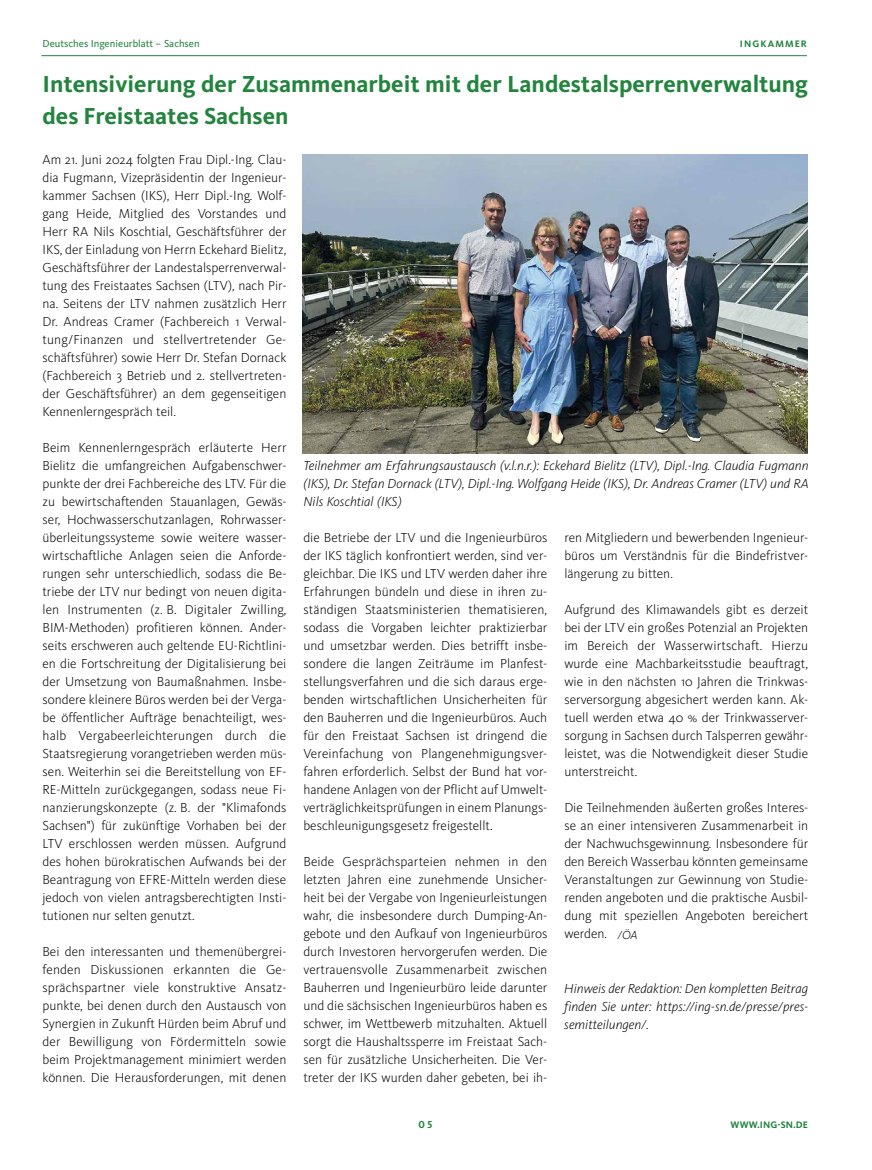
<style>
.page{position:relative;width:872px;height:1170px;background:#fff}
.page>*{position:absolute;margin:0;border:0;box-sizing:border-box;transform-origin:0 0}
.t1{font:700 24px/31.5px "Kievit OT";color:#23843e}
.t2{font:300 13.5px/18px "Kievit OT";color:#000;text-align:justify}
.t3{font:italic 300 13.5px/18px "Kievit OT";color:#000;text-align:justify}
.t4{font:10.5px "Kievit OT";color:#23843e}
.t5{font:700 10.5px "Kievit OT";color:#23843e}
.t6{font:700 9.75px "Kievit OT";letter-spacing:.01em;color:#23843e}
.t7{font:700 9.75px "Kievit OT";letter-spacing:.105em;color:#23843e}
.s1{font-style:italic;font-size:12px}
</style>
<div class="page">
<hr style="left:41px;top:55px;width:766px;height:1px;background:#23843e">
<img style="left:303px;top:154px;width:504px;height:299px">
<p class="t4" style="left:43px;top:39px;width:159px">Deutsches Ingenieurblatt – Sachsen</p>
<p class="t7" style="left:740px;top:39px;width:69px">INGKAMMER</p>
<h1 class="t1" style="left:43px;top:69px;width:767px">Intensivierung der Zusammenarbeit mit der Landestalsperrenverwaltung des Freistaates Sachsen</h1>
<p class="t2" style="left:43px;top:151px;width:245px">Am 21. Juni 2024 folgten Frau Dipl.-Ing. Clau&shy;dia Fugmann, Vizepräsidentin der Ingenieur&shy;kammer Sachsen (IKS), Herr Dipl.-Ing. Wolf&shy;gang Heide, Mitglied des Vorstandes und Herr RA Nils Koschtial, Geschäftsführer der IKS, der Einladung von Herrn Eckehard Bielitz, Geschäftsführer der Landestalsperrenverwal&shy;tung des Freistaates Sachsen (LTV), nach Pir&shy;na. Seitens der LTV nahmen zusätzlich Herr Dr. Andreas Cramer (Fachbereich 1 Verwal&shy;tung/Finanzen und stellvertretender Ge&shy;schäftsführer) sowie Herr Dr. Stefan Dornack (Fachbereich 3 Betrieb und 2. stellvertreten&shy;der Geschäftsführer) an dem gegenseitigen Kennenlerngespräch teil.</p>
<p class="t2" style="left:43px;top:439px;width:245px">Beim Kennenlerngespräch erläuterte Herr Bielitz die umfangreichen Aufgabenschwer&shy;punkte der drei Fachbereiche des LTV. Für die zu bewirtschaftenden Stauanlagen, Gewäs&shy;ser, Hochwasserschutzanlagen, Rohrwasser&shy;überleitungssysteme sowie weitere wasser&shy;wirtschaftliche Anlagen seien die Anforde&shy;rungen sehr unterschiedlich, sodass die Be&shy;triebe der LTV nur bedingt von neuen digita&shy;len Instrumenten (z. B. Digitaler Zwilling, BIM-Methoden) profitieren können. Ander&shy;seits erschweren auch geltende EU-Richtlini&shy;en die Fortschreitung der Digitalisierung bei der Umsetzung von Baumaßnahmen. Insbe&shy;sondere kleinere Büros werden bei der Verga&shy;be öffentlicher Aufträge benachteiligt, wes&shy;halb Vergabeerleichterungen durch die Staatsregierung vorangetrieben werden müs&shy;sen. Weiterhin sei die Bereitstellung von EF-RE-Mitteln zurückgegangen, sodass neue Fi&shy;nanzierungskonzepte (z. B. der "Klimafonds Sachsen") für zukünftige Vorhaben bei der LTV erschlossen werden müssen. Aufgrund des hohen bürokratischen Aufwands bei der Beantragung von EFRE-Mitteln werden diese jedoch von vielen antragsberechtigten Insti&shy;tutionen nur selten genutzt.</p>
<p class="t2" style="left:43px;top:943px;width:245px">Bei den interessanten und themenübergrei&shy;fenden Diskussionen erkannten die Ge&shy;sprächspartner viele konstruktive Ansatz&shy;punkte, bei denen durch den Austausch von Synergien in Zukunft Hürden beim Abruf und der Bewilligung von Fördermitteln sowie beim Projektmanagement minimiert werden können. Die Herausforderungen, mit denen</p>
<p class="t3" style="left:303px;top:457px;width:507px">Teilnehmer am Erfahrungsaustausch (v.l.n.r.): Eckehard Bielitz (LTV), Dipl.-Ing. Claudia Fugmann (IKS), Dr. Stefan Dornack (LTV), Dipl.-Ing. Wolfgang Heide (IKS), Dr. Andreas Cramer (LTV) und RA Nils Koschtial (IKS)</p>
<p class="t2" style="left:564px;top:529px;width:245px">ren Mitgliedern und bewerbenden Ingenieur&shy;büros um Verständnis für die Bindefristver&shy;längerung zu bitten.</p>
<p class="t2" style="left:564px;top:601px;width:245px">Aufgrund des Klimawandels gibt es derzeit bei der LTV ein großes Potenzial an Projekten im Bereich der Wasserwirtschaft. Hierzu wurde eine Machbarkeitsstudie beauftragt, wie in den nächsten 10 Jahren die Trinkwas&shy;serversorgung abgesichert werden kann. Ak&shy;tuell werden etwa 40 % der Trinkwasserver&shy;sorgung in Sachsen durch Talsperren gewähr&shy;leistet, was die Notwendigkeit dieser Studie unterstreicht.</p>
<p class="t2" style="left:564px;top:799px;width:245px">Die Teilnehmenden äußerten großes Interes&shy;se an einer intensiveren Zusammenarbeit in der Nachwuchsgewinnung. Insbesondere für den Bereich Wasserbau könnten gemeinsame Veranstaltungen zur Gewinnung von Studie&shy;renden angeboten und die praktische Ausbil&shy;dung mit speziellen Angeboten bereichert werden. <span class="s1">/ÖA</span></p>
<p class="t2" style="left:303px;top:529px;width:245px">die Betriebe der LTV und die Ingenieurbüros der IKS täglich konfrontiert werden, sind ver&shy;gleichbar. Die IKS und LTV werden daher ihre Erfahrungen bündeln und diese in ihren zu&shy;ständigen Staatsministerien thematisieren, sodass die Vorgaben leichter praktizierbar und umsetzbar werden. Dies betrifft insbe&shy;sondere die langen Zeiträume im Planfest&shy;stellungsverfahren und die sich daraus erge&shy;benden wirtschaftlichen Unsicherheiten für den Bauherren und die Ingenieurbüros. Auch für den Freistaat Sachsen ist dringend die Vereinfachung von Plangenehmigungsver&shy;fahren erforderlich. Selbst der Bund hat vor&shy;handene Anlagen von der Pflicht auf Umwelt&shy;verträglichkeitsprüfungen in einem Planungs&shy;beschleunigungsgesetz freigestellt.</p>
<p class="t2" style="left:303px;top:853px;width:245px">Beide Gesprächsparteien nehmen in den letzten Jahren eine zunehmende Unsicher&shy;heit bei der Vergabe von Ingenieurleistungen wahr, die insbesondere durch Dumping-An&shy;gebote und den Aufkauf von Ingenieurbüros durch Investoren hervorgerufen werden. Die vertrauensvolle Zusammenarbeit zwischen Bauherren und Ingenieurbüro leide darunter und die sächsischen Ingenieurbüros haben es schwer, im Wettbewerb mitzuhalten. Aktuell sorgt die Haushaltssperre im Freistaat Sach&shy;sen für zusätzliche Unsicherheiten. Die Ver&shy;treter der IKS wurden daher gebeten, bei ih-</p>
<p class="t3" style="left:564px;top:979px;width:245px">Hinweis der Redaktion: Den kompletten Beitrag finden Sie unter: https://ing-sn.de/presse/pres&shy;semitteilungen/.</p>
<p class="t5" style="left:418px;top:1118px;width:16px">05</p>
<p class="t6" style="left:730px;top:1119px;width:79px">WWW.ING-SN.DE</p>
</div>
